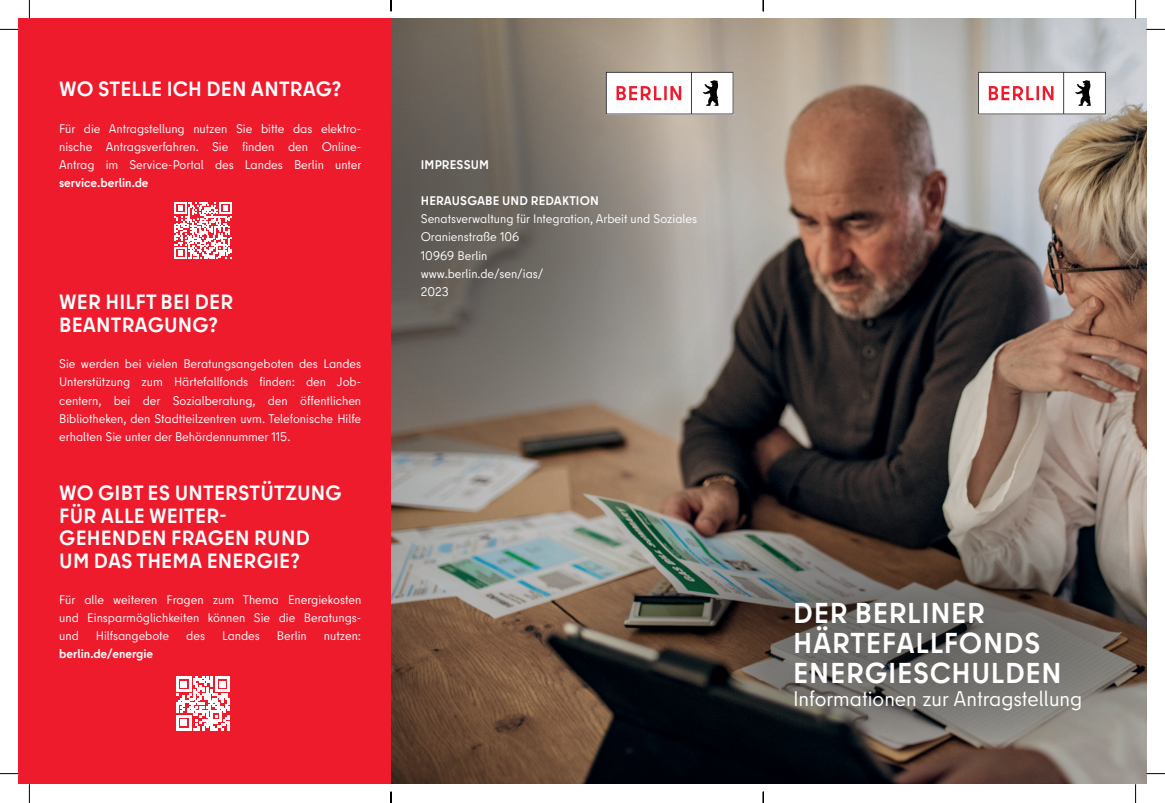
<style>
.page{position:relative;width:1165px;height:803px;background:#fff}
.page>*{position:absolute;margin:0;border:0;box-sizing:border-box;transform-origin:0 0}
.t1{font:700 28.75px/30px "Berlin Type";letter-spacing:.025em;color:#fff}
.t2{font:21.25px "Berlin Type";color:#fff}
.t3{font:700 20.62px/22.5px "Berlin Type";letter-spacing:.01em;color:#fff}
.t4{font:12.5px/18.1px "Berlin Type";color:#fff;text-align:justify}
.t5{font:700 12.5px "Berlin Type";color:#fff}
</style>
<div class="page">
<img style="left:391px;top:19px;width:755px;height:765px">
<svg style="left:391px;top:19px;width:333px;height:458px;background:#827a71"></svg>
<svg style="left:548px;top:518px;width:598px;height:238px;background:#5d5852"></svg>
<div style="left:19px;top:19px;width:372px;height:765px;background:#ee1b2d"></div>
<svg style="left:978px;top:72px;width:127px;height:42px"></svg>
<svg style="left:606px;top:72px;width:127px;height:42px"></svg>
<svg style="left:174px;top:202px;width:58px;height:57px"></svg>
<svg style="left:176px;top:676px;width:54px;height:54px"></svg>
<svg style="left:0;top:29px;width:19px;height:1px"></svg>
<svg style="left:1146px;top:29px;width:18px;height:1px"></svg>
<svg style="left:0;top:773px;width:19px;height:1px"></svg>
<svg style="left:1146px;top:773px;width:18px;height:1px"></svg>
<svg style="left:29px;top:0;width:1px;height:19px"></svg>
<svg style="left:29px;top:784px;width:1px;height:19px"></svg>
<svg style="left:1134px;top:0;width:2px;height:19px"></svg>
<svg style="left:1135px;top:784px;width:1px;height:19px"></svg>
<svg style="left:390px;top:0;width:2px;height:11px"></svg>
<svg style="left:390px;top:792px;width:2px;height:11px"></svg>
<svg style="left:762px;top:0;width:2px;height:11px"></svg>
<svg style="left:762px;top:792px;width:2px;height:11px"></svg>
<h3 class="t3" style="left:59px;top:78px;width:284px">WO STELLE ICH DEN ANTRAG?</h3>
<p class="t4" style="left:59px;top:119px;width:304px">Für die Antragstellung nutzen Sie bitte das elektro&shy;nische Antragsverfahren. Sie finden den Online-Antrag im Service-Portal des Landes Berlin unter</p>
<p class="t5" style="left:59px;top:175px;width:91px">service.berlin.de</p>
<h3 class="t3" style="left:59px;top:291px;width:175px">WER HILFT BEI DER<br>BEANTRAGUNG?</h3>
<p class="t4" style="left:59px;top:355px;width:303px">Sie werden bei vielen Beratungsangeboten des Landes Unterstützung zum Härtefallfonds finden: den Job&shy;centern, bei der Sozialberatung, den öffentlichen Bibliotheken, den Stadtteilzentren uvm. Telefonische Hilfe erhalten Sie unter der Behördennummer 115.</p>
<h3 class="t3" style="left:59px;top:482px;width:284px">WO GIBT ES UNTERSTÜTZUNG<br>FÜR ALLE WEITER-<br>GEHENDEN FRAGEN RUND<br>UM DAS THEMA ENERGIE?</h3>
<p class="t4" style="left:59px;top:591px;width:303px">Für alle weiteren Fragen zum Thema Energiekosten und Einsparmöglichkeiten können Sie die Beratungs&shy;und</p>
<p class="t4" style="left:96px;top:627px;width:75px">Hilfsangebote</p>
<p class="t4" style="left:186px;top:627px;width:20px">des</p>
<p class="t4" style="left:222px;top:627px;width:39px">Landes</p>
<p class="t4" style="left:277px;top:627px;width:31px">Berlin</p>
<p class="t4" style="left:324px;top:627px;width:39px">nutzen:</p>
<p class="t5" style="left:59px;top:646px;width:96px">berlin.de/energie</p>
<p class="t5" style="left:421px;top:156px;width:70px">IMPRESSUM</p>
<p class="t5" style="left:421px;top:193px;width:179px">HERAUSGABE UND REDAKTION</p>
<p class="t4" style="left:421px;top:210px;width:278px;text-align:left">Senatsverwaltung für Integration, Arbeit und Soziales<br>Oranienstraße 106<br>10969 Berlin<br>www.berlin.de/sen/ias/<br>2023</p>
<h1 class="t1" style="left:793px;top:598px;width:270px">DER BERLINER<br>HÄRTEFALLFONDS<br>ENERGIESCHULDEN</h1>
<h2 class="t2" style="left:793px;top:685px;width:291px">Informationen zur Antragstellung</h2>
</div>
